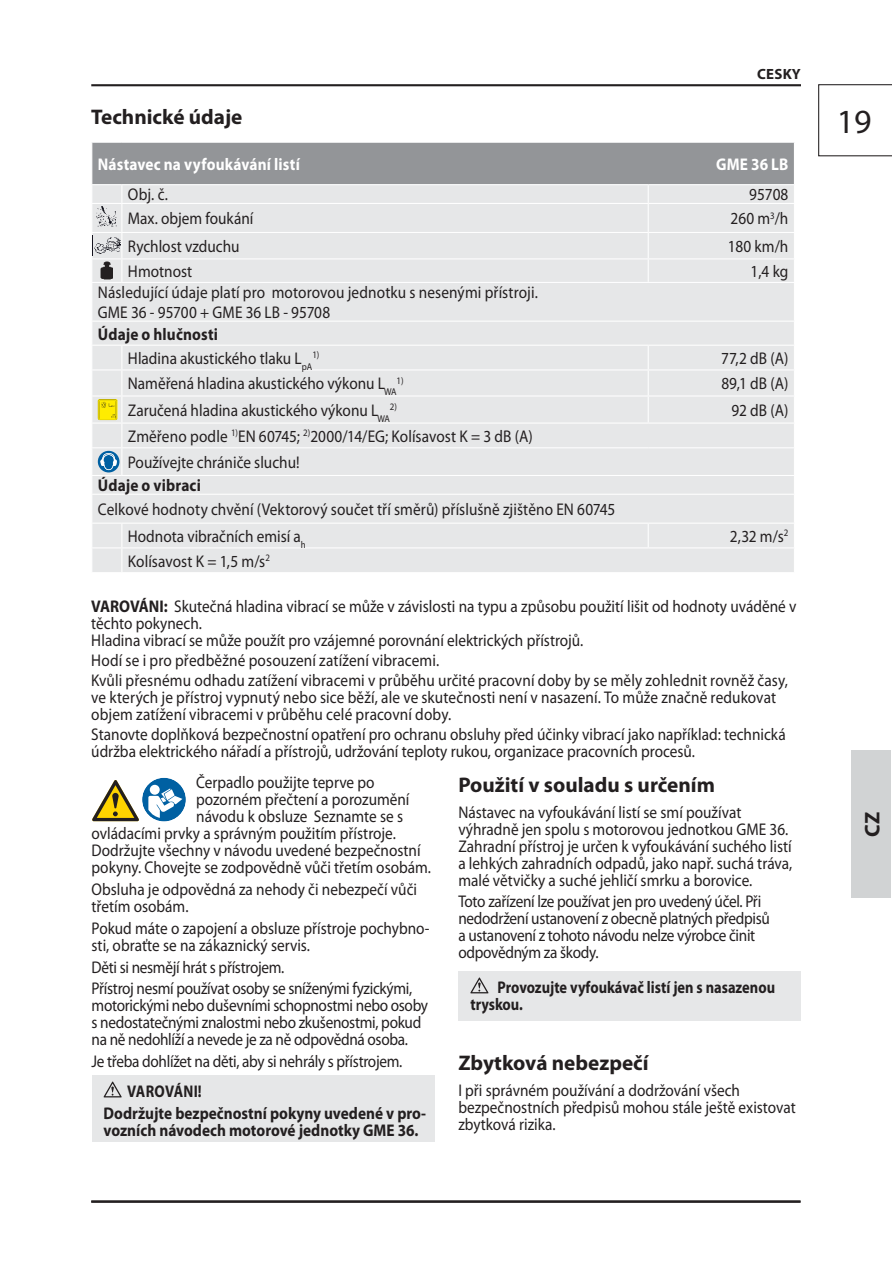
<style>
.page{position:relative;width:893px;height:1263px;background:#fff}
.page>*{position:absolute;margin:0;border:0;box-sizing:border-box;transform-origin:0 0}
.t1{font:33.9px "Myriad Pro";color:#231f20}
.t2{font:700 21.15px "Myriad Pro";color:#231f20}
.t3{font:16.95px/17px "Myriad Pro";color:#231f20;scale:.9 1}
.t4{font:16.95px/17px "Myriad Pro";letter-spacing:-.02em;color:#231f20;scale:.9 1}
.t5{font:700 16.95px/21.8px "Myriad Pro";color:#231f20;scale:.85 1}
.t6{font:700 16.95px "Myriad Pro";color:#231f20;scale:.9 1}
.t7{font:700 16.95px "Myriad Pro";letter-spacing:.01em;color:#fff;scale:.9 1}
.t8{font:700 14.85px "Myriad Pro";letter-spacing:.02em;color:#231f20}
.t9{font:9.9px "Myriad Pro";color:#231f20;scale:.9 1}
.s1{font-weight:700}
</style>
<div class="page">
<hr style="left:91px;top:1201px;width:709px;height:2px;background:#231f20">
<hr style="left:91px;top:84px;width:710px;height:2px;background:#231f20">
<svg style="left:818px;top:84px;width:73px;height:72px"></svg>
<div style="left:851px;top:751px;width:40px;height:147px;background:#d1d3d4"></div>
<div style="left:142px;top:778px;width:44px;height:44px;background:#0060a2;border-radius:50%"></div>
<div style="left:150px;top:785px;width:10px;height:10px;background:#fff;border-radius:50%"></div>
<svg style="left:148px;top:789px;width:34px;height:29px"></svg>
<svg style="left:92px;top:780px;width:47px;height:41px"></svg>
<div style="left:92px;top:1076px;width:342px;height:66px;background:#e6e7e8"></div>
<svg style="left:103px;top:1082px;width:19px;height:15px"></svg>
<div style="left:92px;top:283px;width:702px;height:289px;background:#e6e7e8"></div>
<hr style="left:91px;top:321px;width:31px;height:1px;background:#fff">
<hr style="left:122px;top:321px;width:673px;height:1px;background:#fff">
<hr style="left:91px;top:345px;width:31px;height:1px;background:#fff">
<hr style="left:122px;top:345px;width:526px;height:1px;background:#fff">
<hr style="left:648px;top:345px;width:147px;height:1px;background:#fff">
<hr style="left:91px;top:369px;width:31px;height:1px;background:#fff">
<hr style="left:122px;top:369px;width:526px;height:1px;background:#fff">
<hr style="left:648px;top:369px;width:147px;height:1px;background:#fff">
<hr style="left:91px;top:395px;width:31px;height:2px;background:#fff">
<hr style="left:122px;top:395px;width:526px;height:2px;background:#fff">
<hr style="left:648px;top:395px;width:147px;height:2px;background:#fff">
<svg style="left:648px;top:346px;width:1px;height:77px"></svg>
<hr style="left:91px;top:423px;width:31px;height:1px;background:#fff">
<hr style="left:122px;top:423px;width:526px;height:1px;background:#fff">
<hr style="left:648px;top:423px;width:147px;height:1px;background:#fff">
<hr style="left:91px;top:447px;width:31px;height:1px;background:#fff">
<hr style="left:122px;top:447px;width:526px;height:1px;background:#fff">
<hr style="left:648px;top:447px;width:147px;height:1px;background:#fff">
<hr style="left:91px;top:475px;width:31px;height:1px;background:#fff">
<hr style="left:122px;top:475px;width:673px;height:1px;background:#fff">
<hr style="left:91px;top:494px;width:31px;height:1px;background:#fff">
<hr style="left:122px;top:494px;width:673px;height:1px;background:#fff">
<hr style="left:91px;top:523px;width:31px;height:1px;background:#fff">
<hr style="left:122px;top:523px;width:526px;height:1px;background:#fff">
<hr style="left:648px;top:523px;width:147px;height:1px;background:#fff">
<svg style="left:648px;top:524px;width:1px;height:23px"></svg>
<hr style="left:91px;top:547px;width:31px;height:1px;background:#fff">
<hr style="left:122px;top:547px;width:526px;height:1px;background:#fff">
<svg style="left:121px;top:524px;width:1px;height:48px"></svg>
<hr style="left:648px;top:547px;width:147px;height:1px;background:#fff">
<svg style="left:92px;top:142px;width:702px;height:140px;background:#cecfd0"></svg>
<img style="left:95px;top:235px;width:26px;height:19px">
<img style="left:101px;top:262px;width:12px;height:17px">
<svg style="left:98px;top:346px;width:24px;height:129px;background:#d4dbc5"></svg>
<div style="left:458px;top:971px;width:343px;height:50px;background:#e6e7e8"></div>
<svg style="left:470px;top:977px;width:18px;height:16px"></svg>
<p class="t8" style="left:757px;top:68px;width:45px">CESKY</p>
<p class="t2" style="left:91px;top:109px;width:153px">Technické údaje</p>
<p class="t7" style="left:98px;top:158px;width:226px">Nástavec na vyfoukávání listí</p>
<p class="t7" style="left:716px;top:158px;width:82px">GME 36 LB</p>
<p class="t3" style="left:128px;top:187px;width:46px">Obj. č.</p>
<p class="t3" style="left:749px;top:187px;width:45px">95708</p>
<p class="t3" style="left:128px;top:211px;width:141px">Max. objem foukání</p>
<p class="t3" style="left:731px;top:211px;width:66px">260 m<sup>3</sup>/h</p>
<p class="t3" style="left:128px;top:239px;width:126px">Rychlost vzduchu</p>
<p class="t3" style="left:728px;top:239px;width:69px">180 km/h</p>
<p class="t3" style="left:128px;top:264px;width:73px">Hmotnost</p>
<p class="t3" style="left:751px;top:264px;width:43px">1,4 kg</p>
<p class="t3" style="left:98px;top:284px;width:490px;line-height:20px">Následující údaje platí pro motorovou jednotku s nesenými přístroji.<br>GME 36 - 95700 + GME 36 LB - 95708</p>
<p class="t3" style="left:128px;top:323px;width:206px;line-height:24.5px;text-indent:-30px"><span class="s1">Údaje o hlučnosti<br></span>Hladina akustického tlaku L<sub>pA</sub></p>
<p class="t9" style="left:312px;top:351px;width:9px">1)</p>
<p class="t3" style="left:721px;top:351px;width:76px">77,2 dB (A)</p>
<p class="t3" style="left:128px;top:376px;width:300px">Naměřená hladina akustického výkonu L<sub>WA</sub></p>
<p class="t9" style="left:397px;top:377px;width:9px">1)</p>
<p class="t3" style="left:721px;top:376px;width:76px">89,1 dB (A)</p>
<p class="t3" style="left:128px;top:403px;width:293px">Zaručená hladina akustického výkonu L<sub>WA</sub></p>
<p class="t9" style="left:390px;top:403px;width:9px">2)</p>
<p class="t3" style="left:731px;top:403px;width:65px">92 dB (A)</p>
<p class="t3" style="left:128px;top:424px;width:451px;line-height:26.2px">Změřeno podle <sup>1)</sup>EN 60745; <sup>2)</sup>2000/14/EG; Kolísavost K = 3 dB (A)<br>Používejte chrániče sluchu!</p>
<p class="t6" style="left:98px;top:479px;width:116px">Údaje o vibraci</p>
<p class="t3" style="left:128px;top:497px;width:543px;line-height:26.8px;text-indent:-30px">Celkové hodnoty chvění (Vektorový součet tří směrů) příslušně zjištěno EN 60745<br>Hodnota vibračních emisí a<sub>h</sub></p>
<p class="t3" style="left:730px;top:529px;width:67px">2,32 m/s<sup>2</sup></p>
<p class="t3" style="left:128px;top:554px;width:159px">Kolísavost K = 1,5 m/s<sup>2</sup></p>
<p class="t3" style="left:91px;top:599px;width:785px"><span class="s1">VAROVÁNI:</span> Skutečná hladina vibrací se může v závislosti na typu a způsobu použití lišit od hodnoty uváděné v těchto pokynech.<br>Hladina vibrací se může použít pro vzájemné porovnání elektrických přístrojů.</p>
<p class="t3" style="left:91px;top:651px;width:776px;line-height:20px">Hodí se i pro předběžné posouzení zatížení vibracemi.<br>Kvůli přesnému odhadu zatížení vibracemi v průběhu určité pracovní doby by se měly zohlednit rovněž časy,</p>
<p class="t3" style="left:91px;top:690px;width:762px">ve kterých je přístroj vypnutý nebo sice běží, ale ve skutečnosti není v nasazení. To může značně redukovat objem zatížení vibracemi v průběhu celé pracovní doby.</p>
<p class="t3" style="left:91px;top:726px;width:773px">Stanovte doplňková bezpečnostní opatření pro ochranu obsluhy před účinky vibrací jako například: technická údržba elektrického nářadí a přístrojů, udržování teploty rukou, organizace pracovních procesů.</p>
<p class="t2" style="left:458px;top:776px;width:258px">Použití v souladu s určením</p>
<p class="t3" style="left:458px;top:805px;width:373px">Nástavec na vyfoukávání listí se smí používat výhradně jen spolu s motorovou jednotkou GME 36.<br>Zahradní přístroj je určen k vyfoukávání suchého listí a lehkých zahradních odpadů, jako např. suchá tráva, malé větvičky a suché jehličí smrku a borovice.</p>
<p class="t4" style="left:458px;top:894px;width:348px">Toto zařízení lze používat jen pro uvedený účel. Při nedodržení ustanovení z obecně platných předpisů a ustanovení z tohoto návodu nelze výrobce činit odpovědným za škody.</p>
<p class="t5" style="left:470px;top:980px;width:360px;line-height:17px;text-indent:27px">Provozujte vyfoukávač listí jen s nasazenou tryskou.</p>
<p class="t3" style="left:196px;top:775px;width:200px">Čerpadlo použijte teprve po</p>
<p class="t3" style="left:196px;top:792px;width:238px">pozorném přečtení a porozumění</p>
<p class="t3" style="left:196px;top:809px;width:231px">návodu k obsluze Seznamte se s</p>
<p class="t3" style="left:92px;top:826px;width:340px">ovládacími prvky a správným použitím přístroje.</p>
<p class="t3" style="left:92px;top:843px;width:367px">Dodržujte všechny v návodu uvedené bezpečnostní</p>
<p class="t3" style="left:92px;top:860px;width:379px">pokyny. Chovejte se zodpovědně vůči třetím osobám.</p>
<p class="t3" style="left:92px;top:882px;width:363px">Obsluha je odpovědná za nehody či nebezpečí vůči třetím osobám.</p>
<p class="t3" style="left:92px;top:921px;width:377px">Pokud máte o zapojení a obsluze přístroje pochybno&shy;sti, obraťte se na zákaznický servis.</p>
<p class="t4" style="left:92px;top:957px;width:358px;line-height:21.8px">Děti si nesmějí hrát s přístrojem.<br>Přístroj nesmí používat osoby se sníženými fyzickými,</p>
<p class="t4" style="left:92px;top:998px;width:375px">motorickými nebo duševními schopnostmi nebo osoby s nedostatečnými znalostmi nebo zkušenostmi, pokud na ně nedohlíží a nevede je za ně odpovědná osoba.</p>
<p class="t4" style="left:92px;top:1054px;width:347px">Je třeba dohlížet na děti, aby si nehrály s přístrojem.</p>
<p class="t5" style="left:104px;top:1082px;width:381px;text-indent:24px">VAROVÁNI!<br>Dodržujte bezpečnostní pokyny uvedené v pro-</p>
<p class="t6" style="left:104px;top:1124px;width:351px">vozních návodech motorové jednotky GME 36.</p>
<p class="t2" style="left:458px;top:1055px;width:192px">Zbytková nebezpečí</p>
<p class="t3" style="left:458px;top:1083px;width:377px">I při správném používání a dodržování všech bezpečnostních předpisů mohou stále ještě existovat zbytková rizika.</p>
<h1 class="t1" style="left:837px;top:109px;width:36px">19</h1>
<p class="t2" style="left:864px;top:837px;width:27px;rotate:-90deg">CZ</p>
<p class="t2" style="left:864px;top:832px;width:16px;rotate:-90deg">D</p>
</div>
